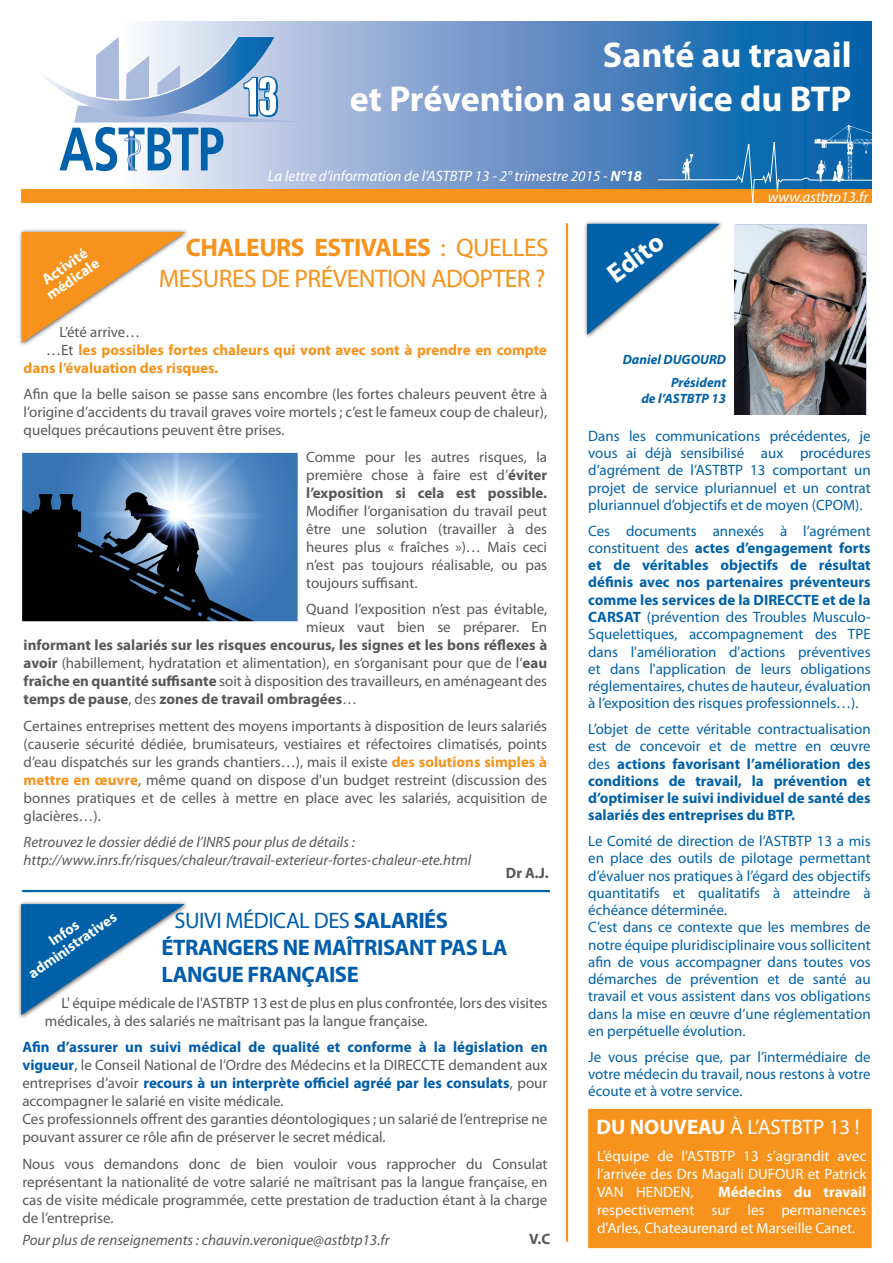
<style>
.page{position:relative;width:893px;height:1263px;background:#fff}
.page>*{position:absolute;margin:0;border:0;box-sizing:border-box;transform-origin:0 0}
.Body_2_Upper_Right{font:700 36px "Myriad Pro";color:#fff}
.Body_2_Upper_Right-2{font:700 27px "Myriad Pro";color:#fff}
.Titre_2{font:25.5px/31.5px "Myriad Pro";letter-spacing:-.02em;color:#f7931d;text-align:right}
.Titre_2-2{font:700 22.5px/27px "Myriad Pro";letter-spacing:-.02em;color:#015dab}
.Corps_1{font:21px "Myriad Pro";color:#fff}
.t1{font:15px/18px "Myriad Pro";color:#57585a;text-align:justify}
.t2{font:15px/17.2px "Myriad Pro";color:#0161a8;text-align:justify}
.t3{font:700 15px/17.2px "Myriad Pro";color:#0161a8;text-align:justify}
.t4{font:italic 15px "Myriad Pro";color:#57585a}
.t5{font:15px/18px "Myriad Pro";color:#fff;text-align:justify}
.t6{font:700 15px "Myriad Pro";color:#57585a}
.t7{font:700 15px/18px "Myriad Pro";color:#f7931d}
.Body_2_Upper_Right-3{font:italic 15px "Myriad Pro";color:#fff}
.Body_2_Upper_Right-4{font:700 15px "Myriad Pro";color:#fff}
.Corps_1_bleu{font:italic 700 13.5px "Myriad Pro";color:#0161a8}
.s1{font-weight:700}
.s2{font-weight:400;color:#57585a}
.s3{font-weight:400}
.s4{font-weight:700;color:#f7931d}
.s5{font-weight:700;color:#015dab}
.s6{color:#015dab}
</style>
<div class="page">
<svg style="left:135px;top:21px;width:737px;height:168px;background:#6793c7"></svg>
<div style="left:21px;top:189px;width:851px;height:14px;background:#f7931d"></div>
<svg style="left:44px;top:37px;width:260px;height:134px"></svg>
<svg style="left:659px;top:111px;width:213px;height:92px"></svg>
<img style="left:735px;top:225px;width:130px;height:190px">
<hr style="left:566px;top:223px;width:2px;height:1019px;background:#f7931d">
<div style="left:583px;top:220px;width:142px;height:120px;background:#231f20;opacity:.75"></div>
<svg style="left:587px;top:224px;width:133px;height:111px"></svg>
<div style="left:18px;top:228px;width:172px;height:120px;background:#231f20;opacity:.75"></div>
<svg style="left:22px;top:232px;width:163px;height:111px"></svg>
<img style="left:22px;top:453px;width:276px;height:168px">
<hr style="left:22px;top:890px;width:528px;height:2px;background:#0161a8">
<div style="left:17px;top:900px;width:173px;height:120px;background:#231f20;opacity:.75"></div>
<svg style="left:21px;top:904px;width:164px;height:111px"></svg>
<div style="left:588px;top:1108px;width:284px;height:141px;background:#f7931d"></div>
<p class="Body_2_Upper_Right" style="left:603px;top:32px;width:250px">Santé au travail</p>
<p class="Body_2_Upper_Right" style="left:350px;top:75px;width:503px">et Prévention au service du BTP</p>
<p class="Body_2_Upper_Right-4" style="left:38px;top:273px;width:53px;rotate:-35deg">Activité</p>
<p class="Body_2_Upper_Right-4" style="left:42px;top:288px;width:62px;rotate:-35deg">médicale</p>
<p class="Body_2_Upper_Right-3" style="left:268px;top:167px;width:376px">La lettre d’information de l’ASTBTP 13 - 2° trimestre 2015 - <span class="s1">N°18</span></p>
<p class="Titre_2" style="left:159px;top:231px;width:392px"><span class="s1">CHALEURS ESTIVALES</span> : QUELLES<br>MESURES DE PRÉVENTION ADOPTER ?</p>
<p class="Body_2_Upper_Right-2" style="left:600px;top:263px;width:65px;rotate:-37deg">Edito</p>
<p class="Body_2_Upper_Right-3" style="left:768px;top:187px;width:102px">www.astbtp13.fr</p>
<p class="t1" style="left:60px;top:322px;width:82px">L’été arrive…</p>
<p class="t7" style="left:24px;top:340px;width:525px;text-indent:22px"><span class="s2">…Et</span> les possibles fortes chaleurs qui vont avec sont à prendre en compte dans l’évaluation des risques.</p>
<p class="t1" style="left:24px;top:385px;width:525px">Afin que la belle saison se passe sans encombre (les fortes chaleurs peuvent être à l’origine d’accidents du travail graves voire mortels ; c’est le fameux coup de chaleur), quelques précautions peuvent être prises.</p>
<p class="t1" style="left:306px;top:447px;width:243px">Comme pour les autres risques, la première chose à faire est d’<span class="s1">éviter l’exposition si cela est possible.<br></span>Modifier l’organisation du travail peut être une solution (travailler à des heures plus « fraîches »)… Mais ceci n’est pas toujours réalisable, ou pas toujours suffisant.</p>
<p class="t1" style="left:306px;top:600px;width:243px">Quand l’exposition n’est pas évitable,</p>
<p class="t1" style="left:306px;top:618px;width:243px">mieux vaut bien se préparer. En</p>
<p class="t6" style="left:24px;top:635px;width:525px">informant les salariés sur les risques encourus, les signes et les bons réflexes à</p>
<p class="t1" style="left:24px;top:654px;width:525px"><span class="s1">avoir</span> (habillement, hydratation et alimentation), en s’organisant pour que de l’<span class="s1">eau</span></p>
<p class="t1" style="left:24px;top:672px;width:525px"><span class="s1">fraîche en quantité suffisante</span> soit à disposition des travailleurs, en aménageant des</p>
<p class="t6" style="left:24px;top:689px;width:335px">temps de pause<span class="s3">, des</span> zones de travail ombragées<span class="s3">…</span></p>
<p class="t1" style="left:24px;top:717px;width:525px">Certaines entreprises mettent des moyens importants à disposition de leurs salariés (causerie sécurité dédiée, brumisateurs, vestiaires et réfectoires climatisés, points d’eau dispatchés sur les grands chantiers…), mais il existe <span class="s4">des solutions simples à mettre en œuvre</span>, même quand on dispose d'un budget restreint (discussion des bonnes pratiques et de celles à mettre en place avec les salariés, acquisition de glacières…).</p>
<p class="t4" style="left:24px;top:833px;width:333px">Retrouvez le dossier dédié de l’INRS pour plus de détails :</p>
<p class="t4" style="left:24px;top:851px;width:449px">http://www.inrs.fr/risques/chaleur/travail-exterieur-fortes-chaleur-ete.html</p>
<p class="t6" style="left:506px;top:863px;width:44px">Dr A.J.</p>
<p class="Titre_2-2" style="left:162px;top:906px;width:347px;text-indent:13px"><span class="s3">SUIVI MÉDICAL DES</span> SALARIÉS<br>ÉTRANGERS NE MAÎTRISANT PAS LA<br>LANGUE FRANÇAISE</p>
<p class="t1" style="left:45px;top:994px;width:504px;text-indent:16px">L' équipe médicale de l'ASTBTP 13 est de plus en plus confrontée, lors des visites médicales, à des salariés ne maîtrisant pas la langue française.</p>
<p class="t1" style="left:22px;top:1038px;width:527px"><span class="s5">Afin d’assurer un suivi médical de qualité et conforme à la législation en vigueur</span><span class="s6">,</span> le Conseil National de l’Ordre des Médecins et la DIRECCTE demandent aux entreprises d’avoir <span class="s5">recours à un interprète officiel agréé par les consulats</span>, pour accompagner le salarié en visite médicale.</p>
<p class="t1" style="left:22px;top:1110px;width:526px">Ces professionnels offrent des garanties déontologiques ; un salarié de l’entreprise ne pouvant assurer ce rôle afin de préserver le secret médical.</p>
<p class="t1" style="left:22px;top:1155px;width:527px">Nous vous demandons donc de bien vouloir vous rapprocher du Consulat représentant la nationalité de votre salarié ne maîtrisant pas la langue française, en cas de visite médicale programmée, cette prestation de traduction étant à la charge de l’entreprise.</p>
<p class="t4" style="left:22px;top:1231px;width:369px">Pour plus de renseignements : chauvin.veronique@astbtp13.fr</p>
<p class="Body_2_Upper_Right-4" style="left:24px;top:967px;width:105px;rotate:-35deg">administratives</p>
<p class="Body_2_Upper_Right-4" style="left:45px;top:934px;width:35px;rotate:-35deg">Infos</p>
<p class="t6" style="left:529px;top:1229px;width:23px">V.C</p>
<p class="Corps_1_bleu" style="left:623px;top:351px;width:105px">Daniel DUGOURD</p>
<p class="Corps_1_bleu" style="left:671px;top:373px;width:57px">Président</p>
<p class="Corps_1_bleu" style="left:641px;top:389px;width:86px">de l’ASTBTP 13</p>
<p class="t2" style="left:588px;top:427px;width:284px">Dans les communications précédentes, je vous ai déjà sensibilisé aux procédures d’agrément de l’ASTBTP 13 comportant un projet de service pluriannuel et un contrat pluriannuel d’objectifs et de moyen (CPOM).</p>
<p class="t2" style="left:588px;top:522px;width:284px">Ces documents annexés à l’agrément constituent des <span class="s1">actes d’engagement forts et de véritables objectifs de résultat définis avec nos partenaires préventeurs comme les services de la DIRECCTE et de la CARSAT</span> (prévention des Troubles Musculo-Squelettiques, accompagnement des TPE dans l'amélioration d'actions préventives et dans l'application de leurs obligations réglementaires, chutes de hauteur, évaluation à l’exposition des risques professionnels…).</p>
<p class="t3" style="left:588px;top:720px;width:284px"><span class="s3">L’objet de cette véritable contractualisation est de concevoir et de mettre en œuvre des</span> actions favorisant l’amélioration des conditions de travail, la prévention et d’optimiser le suivi individuel de santé des salariés des entreprises du BTP.</p>
<p class="t2" style="left:588px;top:832px;width:284px">Le Comité de direction de l’ASTBTP 13 a mis en place des outils de pilotage permettant d’évaluer nos pratiques à l’égard des objectifs quantitatifs et qualitatifs à atteindre à échéance déterminée.</p>
<p class="t2" style="left:588px;top:918px;width:284px">C’est dans ce contexte que les membres de notre équipe pluridisciplinaire vous sollicitent afin de vous accompagner dans toutes vos démarches de prévention et de santé au travail et vous assistent dans vos obligations dans la mise en œuvre d’une réglementation en perpétuelle évolution.</p>
<p class="t2" style="left:588px;top:1048px;width:284px">Je vous précise que, par l’intermédiaire de votre médecin du travail, nous restons à votre écoute et à votre service.</p>
<p class="Corps_1" style="left:597px;top:1114px;width:264px"><span class="s1">DU NOUVEAU</span> À L’ASTBTP 13 !</p>
<p class="t5" style="left:597px;top:1147px;width:271px">L’équipe de l’ASTBTP 13 s’agrandit avec l’arrivée des Drs Magali DUFOUR et Patrick VAN HENDEN,</p>
<p class="t5" style="left:597px;top:1183px;width:271px;text-indent:121px"><span class="s1">Médecins du travail </span>respectivement sur les permanences d'Arles, Chateaurenard et Marseille Canet.</p>
</div>
